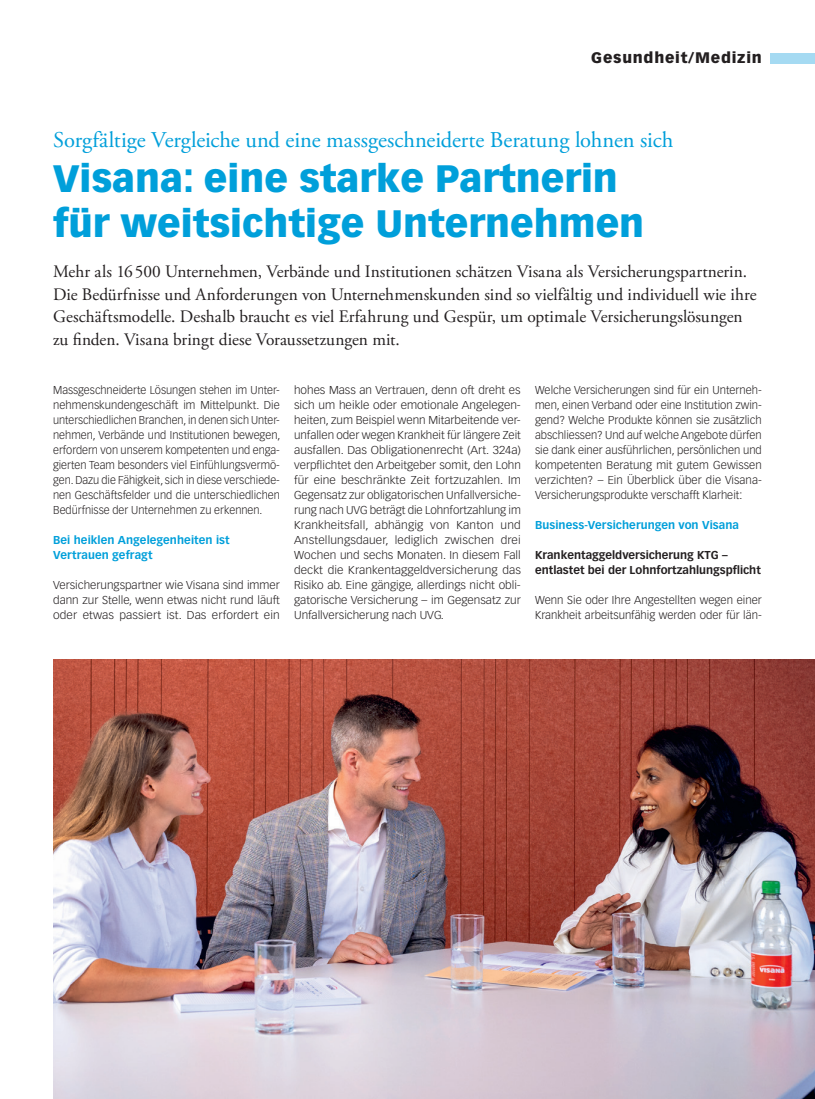
<style>
.page{position:relative;width:815px;height:1099px;background:#fff}
.page>*{position:absolute;margin:0;border:0;box-sizing:border-box;transform-origin:0 0}
.Titel_GM{font:900 37.5px/45px "Vectora LT Std";color:#009fda}
.Obertitel_GM{font:22.5px "Adobe Garamond Pro";color:#009fda}
.Lead{font:17.5px/22.5px "Adobe Garamond Pro";color:#231f20}
.t1{font:900 15px "Vectora LT Std";letter-spacing:.05em;color:#231f20}
.Lauftext{font:300 11.25px/15px "Vectora LT Std";color:#231f20;text-align:justify}
.Lauftext-2{font:300 11.25px/15px "Vectora LT Std";color:#231f20;text-align:justify;scale:1.04 1}
.ZT_GM{font:700 11.25px/15px "Vectora LT Std";letter-spacing:.005em;color:#009fda}
._2__Zwischentitel{font:700 11.25px/15px "Vectora LT Std";color:#231f20}
</style>
<div class="page">
<div style="left:770px;top:53px;width:45px;height:10px;background:#a5daf2"></div>
<img style="left:53px;top:659px;width:762px;height:439px">
<h3 class="t1" style="left:591px;top:49px;width:172px">Gesundheit/Medizin</h3>
<p class="Obertitel_GM" style="left:53px;top:126px;width:622px">Sorgfältige Vergleiche und eine massgeschneiderte Beratung lohnen sich</p>
<p class="Titel_GM" style="left:53px;top:155px;width:593px">Visana: eine starke Partnerin für weitsichtige Unternehmen</p>
<p class="Lead" style="left:53px;top:261px;width:705px">Mehr als 16 500 Unternehmen, Verbände und Institutionen schätzen Visana als Versicherungspartnerin.<br>Die Bedürfnisse und Anforderungen von Unternehmenskunden sind so vielfältig und individuell wie ihre Geschäftsmodelle. Deshalb braucht es viel Erfahrung und Gespür, um optimale Versicherungslösungen zu finden. Visana bringt diese Voraussetzungen mit.</p>
<p class="Lauftext" style="left:53px;top:383px;width:229px">Massgeschneiderte Lösungen stehen im Unter&shy;nehmenskundengeschäft im Mittelpunkt. Die unterschiedlichen Branchen, in denen sich Unter&shy;nehmen, Verbände und Institutionen bewegen, erfordern von unserem kompetenten und enga&shy;gierten Team besonders viel Einfühlungsvermö&shy;gen. Dazu die Fähigkeit, sich in diese verschiede&shy;nen Geschäftsfelder und die unterschiedlichen Bedürfnisse der Unternehmen zu erkennen.</p>
<p class="ZT_GM" style="left:53px;top:533px;width:178px">Bei heiklen Angelegenheiten ist<br>Vertrauen gefragt</p>
<p class="Lauftext-2" style="left:53px;top:578px;width:220px">Versicherungspartner wie Visana sind immer dann zur Stelle, wenn etwas nicht rund läuft oder etwas passiert ist. Das erfordert ein</p>
<p class="Lauftext-2" style="left:294px;top:383px;width:220px">hohes Mass an Vertrauen, denn oft dreht es sich um heikle oder emotionale Angelegen&shy;heiten, zum Beispiel wenn Mitarbeitende ver&shy;unfallen oder wegen Krankheit für längere Zeit ausfallen. Das Obligationenrecht (Art. 324a) verpflichtet den Arbeitgeber somit, den Lohn für eine beschränkte Zeit fortzuzahlen. Im Gegensatz zur obligatorischen Unfallversiche&shy;rung nach UVG beträgt die Lohnfortzahlung im Krankheitsfall, abhängig von Kanton und Anstellungsdauer, lediglich zwischen drei Wochen und sechs Monaten. In diesem Fall deckt die Krankentaggeldversicherung das Risiko ab. Eine gängige, allerdings nicht obli&shy;gatorische Versicherung – im Gegensatz zur Unfallversicherung nach UVG.</p>
<p class="Lauftext" style="left:535px;top:383px;width:228px">Welche Versicherungen sind für ein Unterneh&shy;men, einen Verband oder eine Institution zwin&shy;gend? Welche Produkte können sie zusätzlich abschliessen? Und auf welche Angebote dürfen sie dank einer ausführlichen, persönlichen und kompetenten Beratung mit gutem Gewissen verzichten? – Ein Überblick über die Visana-Versicherungsprodukte verschafft Klarheit:</p>
<p class="ZT_GM" style="left:535px;top:518px;width:205px">Business-Versicherungen von Visana</p>
<p class="_2__Zwischentitel" style="left:535px;top:548px;width:227px">Krankentaggeldversicherung KTG – entlastet bei der Lohnfortzahlungspflicht</p>
<p class="Lauftext" style="left:535px;top:593px;width:228px">Wenn Sie oder Ihre Angestellten wegen einer<br>Krankheit arbeitsunfähig werden oder für län-</p>
</div>
